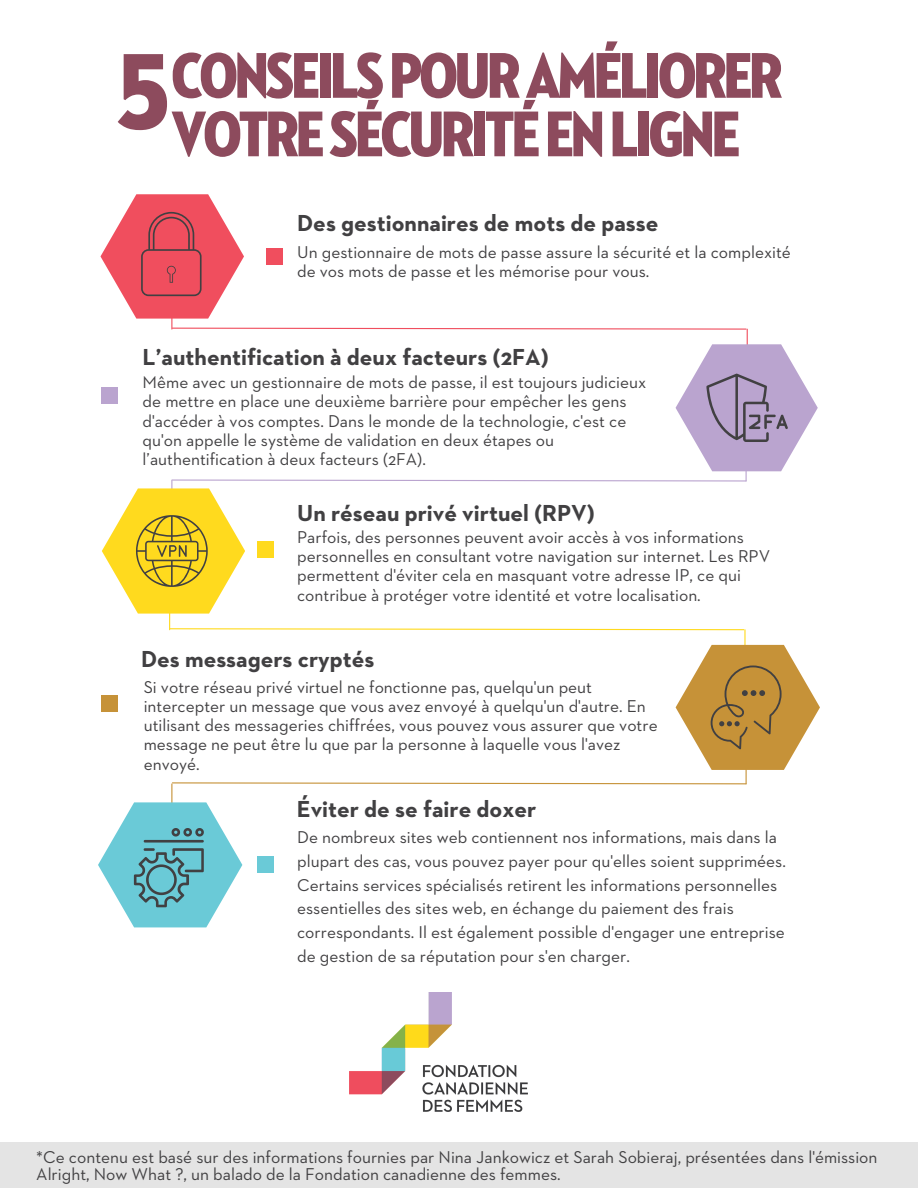
<style>
.page{position:relative;width:918px;height:1188px;background:#fff}
.page>*{position:absolute;margin:0;border:0;box-sizing:border-box;transform-origin:0 0}
.t1{font:110.1px "Neutraface 2 Condensed Titling";color:#8d4b5d}
.t2{font:65.7px/58.5px "Neutraface 2 Condensed Titling";letter-spacing:-.05em;color:#8d4b5d}
.t3{font:700 23.55px "Neutraface 2 Text";color:#414042}
.t4{font:17.4px/19.2px "Neutraface 2 Text";color:#414042}
</style>
<div class="page">
<hr style="left:747px;top:329px;width:1px;height:38px;background:#f04e5e">
<hr style="left:746px;top:443px;width:1px;height:38px;background:#baa4cf">
<hr style="left:746px;top:745px;width:1px;height:39px;background:#c69238">
<hr style="left:171px;top:784px;width:1px;height:32px;background:#c69238">
<svg style="left:171px;top:782px;width:576px;height:3px"></svg>
<hr style="left:171px;top:480px;width:1px;height:32px;background:#baa4cf">
<hr style="left:744px;top:630px;width:2px;height:38px;background:#ffda1e">
<div style="left:266px;top:248px;width:16px;height:17px;background:#f04e5e"></div>
<div style="left:102px;top:387px;width:16px;height:17px;background:#baa4cf"></div>
<div style="left:258px;top:541px;width:16px;height:17px;background:#ffda1e"></div>
<div style="left:102px;top:695px;width:16px;height:16px;background:#c69238"></div>
<div style="left:258px;top:857px;width:16px;height:16px;background:#6acad7"></div>
<hr style="left:171px;top:297px;width:1px;height:32px;background:#f04e5e">
<svg style="left:171px;top:327px;width:576px;height:3px"></svg>
<svg style="left:676px;top:344px;width:142px;height:127px"></svg>
<svg style="left:102px;top:488px;width:143px;height:126px"></svg>
<svg style="left:100px;top:194px;width:144px;height:125px"></svg>
<svg style="left:676px;top:645px;width:144px;height:125px"></svg>
<div style="left:0;top:1142px;width:918px;height:46px;background:#e4e4e4"></div>
<svg style="left:171px;top:479px;width:576px;height:3px"></svg>
<hr style="left:169px;top:597px;width:1px;height:33px;background:#ffda1e">
<svg style="left:169px;top:628px;width:576px;height:3px"></svg>
<svg style="left:98px;top:802px;width:144px;height:125px"></svg>
<img style="left:350px;top:992px;width:178px;height:120px">
<p class="t2" style="left:171px;top:50px;width:613px">CONSEILSPOURAMÉLIORER<br>VOTRESÉCURITÉENLIGNE</p>
<p class="t1" style="left:118px;top:43px;width:53px">5</p>
<p class="t3" style="left:297px;top:213px;width:363px">Des gestionnaires de mots de passe</p>
<p class="t4" style="left:297px;top:244px;width:495px">Un gestionnaire de mots de passe assure la sécurité et la complexité de vos mots de passe et les mémorise pour vous.</p>
<p class="t3" style="left:143px;top:346px;width:408px">L’authentification à deux facteurs (2FA)</p>
<p class="t4" style="left:143px;top:374px;width:505px">Même avec un gestionnaire de mots de passe, il est toujours judicieux de mettre en place une deuxième barrière pour empêcher les gens d'accéder à vos comptes. Dans le monde de la technologie, c'est ce qu'on appelle le système de validation en deux étapes ou l’authentification à deux facteurs (2FA).</p>
<p class="t3" style="left:297px;top:503px;width:299px">Un réseau privé virtuel (RPV)</p>
<p class="t4" style="left:297px;top:529px;width:475px">Parfois, des personnes peuvent avoir accès à vos informations personnelles en consultant votre navigation sur internet. Les RPV permettent d'éviter cela en masquant votre adresse IP, ce qui contribue à protéger votre identité et votre localisation.</p>
<p class="t3" style="left:141px;top:649px;width:235px">Des messagers cryptés</p>
<p class="t4" style="left:144px;top:679px;width:515px">Si votre réseau privé virtuel ne fonctionne pas, quelqu'un peut intercepter un message que vous avez envoyé à quelqu'un d'autre. En utilisant des messageries chiffrées, vous pouvez vous assurer que votre message ne peut être lu que par la personne à laquelle vous l'avez envoyé.</p>
<p class="t3" style="left:297px;top:799px;width:241px">Éviter de se faire doxer</p>
<p class="t4" style="left:297px;top:827px;width:490px;line-height:23.7px">De nombreux sites web contiennent nos informations, mais dans la plupart des cas, vous pouvez payer pour qu'elles soient supprimées.<br>Certains services spécialisés retirent les informations personnelles essentielles des sites web, en échange du paiement des frais correspondants. Il est également possible d'engager une entreprise de gestion de sa réputation pour s'en charger.</p>
<p class="t4" style="left:36px;top:1149px;width:843px">*Ce contenu est basé sur des informations fournies par Nina Jankowicz et Sarah Sobieraj, présentées dans l'émission</p>
<p class="t4" style="left:36px;top:1166px;width:526px">Alright, Now What ?, un balado de la Fondation canadienne des femmes.</p>
</div>
